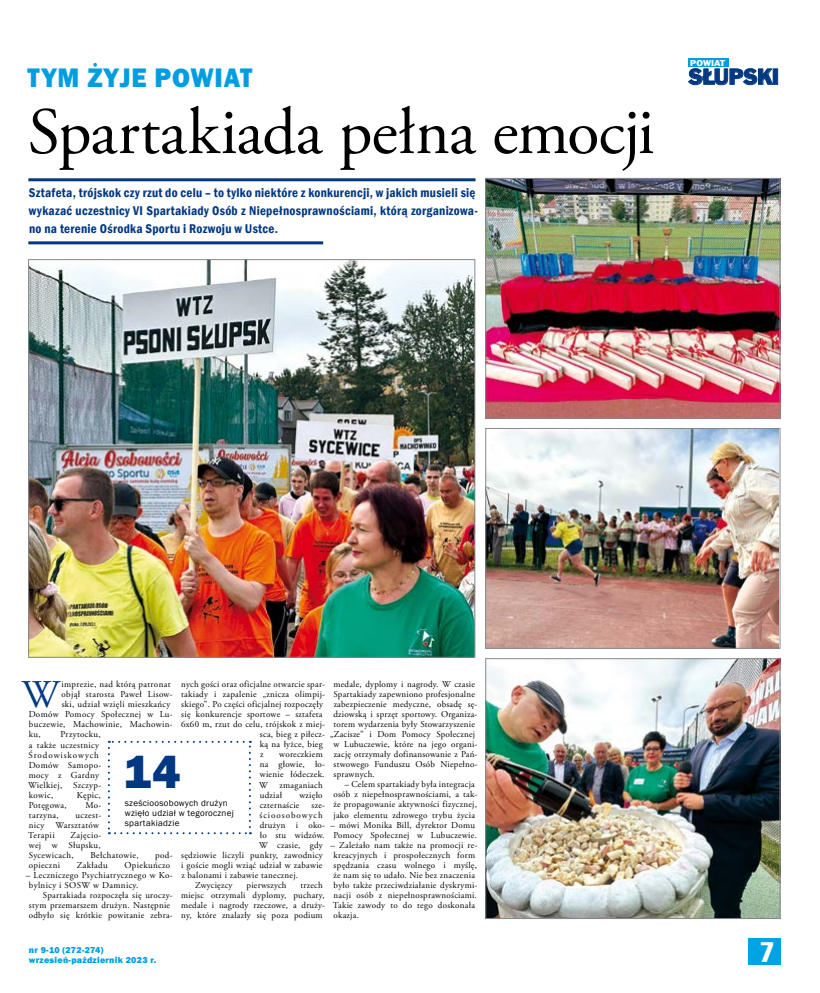
<style>
.page{position:relative;width:820px;height:993px;background:#fff}
.page>*{position:absolute;margin:0;border:0;box-sizing:border-box;transform-origin:0 0}
.t1{font:66px "Adobe Garamond Pro";letter-spacing:-.015em;color:#000}
.t2{font:800 48px "Franklin Gothic";color:#003882}
.t3{font:39.2px "Adobe Garamond Pro";color:#003882}
.t4{font:800 27.6px "Franklin Gothic";letter-spacing:.03em;color:#009ee0;scale:.94 1}
.t5{font:27.5px "Swis 911 Cm EU";color:#fff}
.t6{font:20.1px "Frank Goth EU";letter-spacing:-.01em;color:#003882}
.t7{font:600 condensed 13px/18px "Franklin Gothic";letter-spacing:.02em;color:#003882}
.t8{font:9px/10px "Adobe Garamond Pro";letter-spacing:.03em;color:#000}
.t9{font:9px/10px "Franklin Gothic";letter-spacing:.03em;color:#000}
.t10{font:800 9px/10px "Franklin Gothic";letter-spacing:.03em;color:#009ee0}
.t11{font:9px "Adobe Garamond Pro";letter-spacing:.105em;color:#000}
.t12{font:7.7px "Frank Goth EU";letter-spacing:.02em;color:#fff;scale:1.09 1}
</style>
<div class="page">
<div style="left:747px;top:937px;width:33px;height:27px;background:#00a4e2"></div>
<div style="left:688px;top:58px;width:40px;height:9px;background:#009ee0"></div>
<svg style="left:688px;top:69px;width:84px;height:16px"></svg>
<div style="left:772px;top:69px;width:5px;height:15px;border:1px solid #003882"></div>
<img style="left:487px;top:180px;width:291px;height:236px">
<div style="left:485px;top:178px;width:295px;height:240px;border:1px solid #87888a"></div>
<img style="left:487px;top:430px;width:291px;height:216px">
<div style="left:485px;top:428px;width:295px;height:220px;border:1px solid #87888a"></div>
<img style="left:487px;top:660px;width:291px;height:256px">
<div style="left:485px;top:658px;width:295px;height:260px;border:1px solid #87888a"></div>
<img style="left:30px;top:261px;width:443px;height:394px">
<hr style="left:28px;top:178px;width:447px;height:3px;background:#003882">
<hr style="left:28px;top:241px;width:295px;height:3px;background:#003882">
<svg style="left:108px;top:740px;width:143px;height:93px"></svg>
<p class="t12" style="left:689px;top:58px;width:34px">POWIAT</p>
<h3 class="t4" style="left:27px;top:60px;width:241px">TYM ŻYJE POWIAT</h3>
<h3 class="t6" style="left:688px;top:65px;width:92px">SŁUPSKI</h3>
<h1 class="t1" style="left:28px;top:92px;width:628px">Spartakiada pełna emocji</h1>
<h3 class="t7" style="left:29px;top:184px;width:450px">Sztafeta, trójskok czy rzut do celu – to tylko niektóre z konkurencji, w jakich musieli się wykazać uczestnicy VI Spartakiady Osób z Niepełnosprawnościami, którą zorganizowa&shy;no na terenie Ośrodka Sportu i Rozwoju w Ustce.</h3>
<p class="t8" style="left:333px;top:679px;width:143px">medale, dyplomy i nagrody. W czasie</p>
<p class="t8" style="left:333px;top:689px;width:143px">Spartakiady zapewniono profesjonalne</p>
<p class="t8" style="left:333px;top:699px;width:145px">zabezpieczenie medyczne, obsadę sę-</p>
<p class="t8" style="left:333px;top:709px;width:145px">dziowską i sprzęt sportowy. Organiza-</p>
<p class="t8" style="left:333px;top:719px;width:143px">torem wydarzenia były Stowarzyszenie</p>
<p class="t8" style="left:330px;top:729px;width:146px">„Zacisze” i Dom Pomocy Społecznej</p>
<p class="t8" style="left:333px;top:739px;width:145px">w Lubuczewie, które na jego organi-</p>
<p class="t8" style="left:333px;top:749px;width:145px">zację otrzymały dofinansowanie z Pań-</p>
<p class="t8" style="left:333px;top:759px;width:145px">stwowego Funduszu Osób Niepełno-</p>
<p class="t8" style="left:333px;top:769px;width:43px">sprawnych.</p>
<p class="t8" style="left:333px;top:779px;width:145px;text-indent:11px">– Celem spartakiady była integracja osób z niepełnosprawnościami, a tak&shy;że propagowanie aktywności fizycznej, jako elementu zdrowego trybu życia</p>
<p class="t8" style="left:330px;top:819px;width:148px;text-align:center">– mówi Monika Bill, dyrektor Domu<br>Pomocy Społecznej w Lubuczewie.</p>
<p class="t8" style="left:330px;top:839px;width:148px">– Zależało nam także na promocji re&shy;kreacyjnych i prospołecznych form spędzania czasu wolnego i myślę, że nam się to udało. Nie bez znaczenia było także przeciwdziałanie dyskrymi&shy;nacji osób z niepełnosprawnościami.<br>Takie zawody to do tego doskonała okazja.</p>
<p class="t8" style="left:181px;top:679px;width:145px">nych gości oraz oficjalne otwarcie spar-</p>
<p class="t8" style="left:181px;top:689px;width:145px">takiady i zapalenie „znicza olimpij-</p>
<p class="t8" style="left:181px;top:699px;width:143px">skiego”. Po części oficjalnej rozpoczęły</p>
<p class="t8" style="left:181px;top:709px;width:143px">się konkurencje sportowe – sztafeta</p>
<p class="t8" style="left:181px;top:719px;width:145px">6x60 m, rzut do celu, trójskok z miej-</p>
<p class="t8" style="left:260px;top:729px;width:67px">sca, bieg z piłecz-</p>
<p class="t8" style="left:260px;top:739px;width:64px">ką na łyżce, bieg</p>
<p class="t8" style="left:260px;top:749px;width:5px">z</p>
<h3 class="t3" style="left:22px;top:671px;width:39px">W</h3>
<p class="t8" style="left:61px;top:679px;width:110px">imprezie, nad którą patronat</p>
<p class="t8" style="left:61px;top:689px;width:113px">objął starosta Paweł Lisow-</p>
<p class="t8" style="left:62px;top:699px;width:110px">ski, udział wzięli mieszkańcy</p>
<p class="t8" style="left:29px;top:709px;width:145px">Domów Pomocy Społecznej w Lu-</p>
<p class="t8" style="left:29px;top:719px;width:145px">buczewie, Machowinie, Machowin-</p>
<p class="t8" style="left:29px;top:729px;width:13px">ku,</p>
<p class="t8" style="left:28px;top:729px;width:75px;text-indent:32px">Przytocku, a także uczestnicy<br>Środowiskowych<br>Domów Samopo&shy;mocy z Gardny<br>Wielkiej, Szczyp&shy;kowic,</p>
<p class="t8" style="left:259px;top:749px;width:68px;text-indent:20px">woreczkiem na głowie, ło&shy;wienie łódeczek.<br>W</p>
<h2 class="t2" style="left:123px;top:740px;width:58px">14</h2>
<p class="t9" style="left:125px;top:797px;width:110px">sześcioosobowych drużyn wzięło udział w tegorocznej spartakiadzie</p>
<p class="t8" style="left:260px;top:779px;width:64px;text-indent:20px">zmaganiach udział</p>
<p class="t8" style="left:259px;top:789px;width:64px;text-indent:40px">wzięło czternaście</p>
<p class="t8" style="left:311px;top:799px;width:15px">sze-</p>
<p class="t11" style="left:259px;top:809px;width:65px">ścioosobowych</p>
<p class="t8" style="left:259px;top:819px;width:67px">drużyn i oko-</p>
<p class="t8" style="left:260px;top:829px;width:66px">ło stu widzów.</p>
<p class="t8" style="left:259px;top:839px;width:65px">W czasie, gdy</p>
<p class="t8" style="left:181px;top:849px;width:143px">sędziowie liczyli punkty, zawodnicy</p>
<p class="t8" style="left:181px;top:859px;width:143px">i goście mogli wziąć udział w zabawie</p>
<p class="t8" style="left:181px;top:869px;width:118px">z balonami i zabawie tanecznej.</p>
<p class="t8" style="left:195px;top:879px;width:39px">Zwycięzcy</p>
<p class="t8" style="left:246px;top:879px;width:41px">pierwszych</p>
<p class="t8" style="left:77px;top:789px;width:26px">Kępic,</p>
<p class="t8" style="left:29px;top:799px;width:40px">Potęgowa,</p>
<p class="t8" style="left:85px;top:799px;width:17px">Mo-</p>
<p class="t8" style="left:29px;top:809px;width:31px">tarzyna,</p>
<p class="t8" style="left:28px;top:809px;width:75px;text-indent:47px">uczest&shy;nicy Warsztatów<br>Terapii</p>
<p class="t8" style="left:29px;top:829px;width:74px;text-align:justify;text-indent:42px">Zajęcio&shy;wej w Słupsku, Sycewicach,</p>
<p class="t8" style="left:90px;top:849px;width:50px">Bełchatowie,</p>
<p class="t8" style="left:155px;top:849px;width:19px">pod-</p>
<p class="t8" style="left:29px;top:859px;width:33px">opieczni</p>
<p class="t8" style="left:77px;top:859px;width:33px">Zakładu</p>
<p class="t8" style="left:124px;top:859px;width:47px">Opiekuńczo</p>
<p class="t8" style="left:29px;top:869px;width:145px;text-indent:-3px">– Leczniczego Psychiatrycznego w Ko&shy;bylnicy i SOSW w Damnicy.</p>
<p class="t8" style="left:29px;top:889px;width:145px;text-indent:14px">Spartakiada rozpoczęła się uroczy&shy;stym przemarszem drużyn. Następnie odbyło się krótkie powitanie zebra-</p>
<p class="t8" style="left:181px;top:879px;width:145px;text-indent:119px">trzech miejsc otrzymali dyplomy, puchary, medale i nagrody rzeczowe, a druży&shy;ny, które znalazły się poza podium</p>
<p class="t10" style="left:29px;top:944px;width:129px">nr 9-10 (272-274) wrzesień-październik 2023 r.</p>
<h3 class="t5" style="left:760px;top:935px;width:14px">7</h3>
</div>
